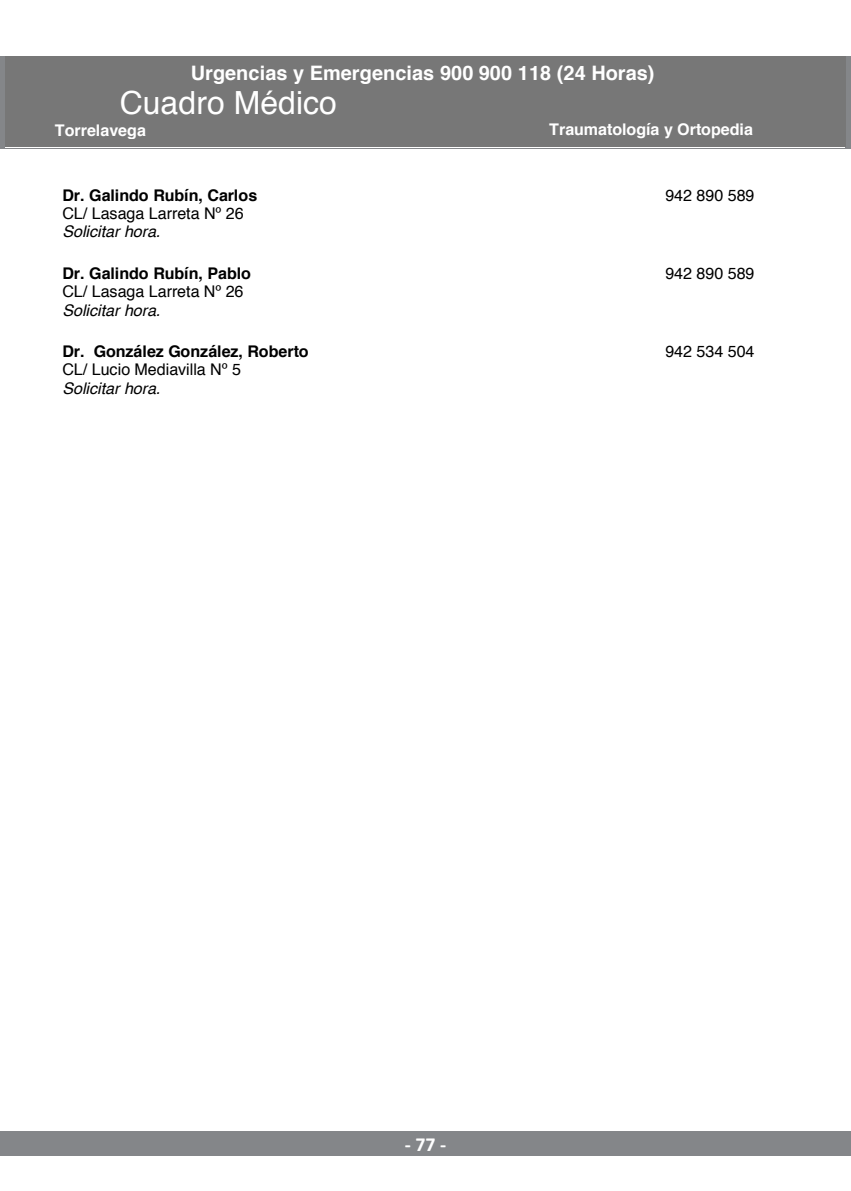
<style>
.page{position:relative;width:851px;height:1191px;background:#fff}
.page>*{position:absolute;margin:0;border:0;box-sizing:border-box;transform-origin:0 0}
.t1{font:32px "Helvetica";color:#fff}
.t2{font:700 20px "Helvetica";color:#fff}
.t3{font:700 20px "Calibri";color:#fff}
.t4{font:16px "Helvetica";letter-spacing:-.005em;color:#000}
.t5{font:700 16px "Helvetica";letter-spacing:-.005em;color:#000}
.t6{font:italic 16px "Helvetica";letter-spacing:-.005em;color:#000}
.t7{font:700 16px "Helvetica";color:#fff}
</style>
<div class="page">
<svg style="left:0;top:57px;width:850px;height:92px;fill:#848689"></svg>
<div style="left:0;top:1131px;width:850px;height:24px;background:#848689"></div>
<hr style="left:8px;top:57px;width:837px;height:4px;background:#777">
<div style="left:8px;top:61px;width:837px;height:23px;background:#777"></div>
<div style="left:8px;top:84px;width:837px;height:37px;background:#777"></div>
<div style="left:8px;top:121px;width:837px;height:18px;background:#777"></div>
<div style="left:8px;top:139px;width:837px;height:8px;background:#777"></div>
<p class="t2" style="left:191px;top:57px;width:465px">Urgencias y Emergencias 900 900 118 (24 Horas)</p>
<h1 class="t1" style="left:120px;top:78px;width:219px">Cuadro Médico</h1>
<p class="t7" style="left:55px;top:118px;width:92px">Torrelavega</p>
<p class="t7" style="left:549px;top:116px;width:205px">Traumatología y Ortopedia</p>
<p class="t5" style="left:62px;top:182px;width:196px">Dr. Galindo Rubín, Carlos</p>
<p class="t4" style="left:62px;top:201px;width:183px">CL/ Lasaga Larreta Nº 26</p>
<p class="t6" style="left:62px;top:219px;width:99px">Solicitar hora.</p>
<p class="t5" style="left:62px;top:260px;width:190px">Dr. Galindo Rubín, Pablo</p>
<p class="t4" style="left:62px;top:279px;width:183px">CL/ Lasaga Larreta Nº 26</p>
<p class="t6" style="left:62px;top:297px;width:99px">Solicitar hora.</p>
<p class="t5" style="left:62px;top:338px;width:248px">Dr. González González, Roberto</p>
<p class="t4" style="left:62px;top:357px;width:180px">CL/ Lucio Mediavilla Nº 5</p>
<p class="t6" style="left:62px;top:375px;width:99px">Solicitar hora.</p>
<p class="t4" style="left:665px;top:183px;width:91px">942 890 589</p>
<p class="t4" style="left:665px;top:261px;width:91px">942 890 589</p>
<p class="t4" style="left:665px;top:339px;width:91px">942 534 504</p>
<p class="t3" style="left:404px;top:1132px;width:43px">- 77 -</p>
</div>
